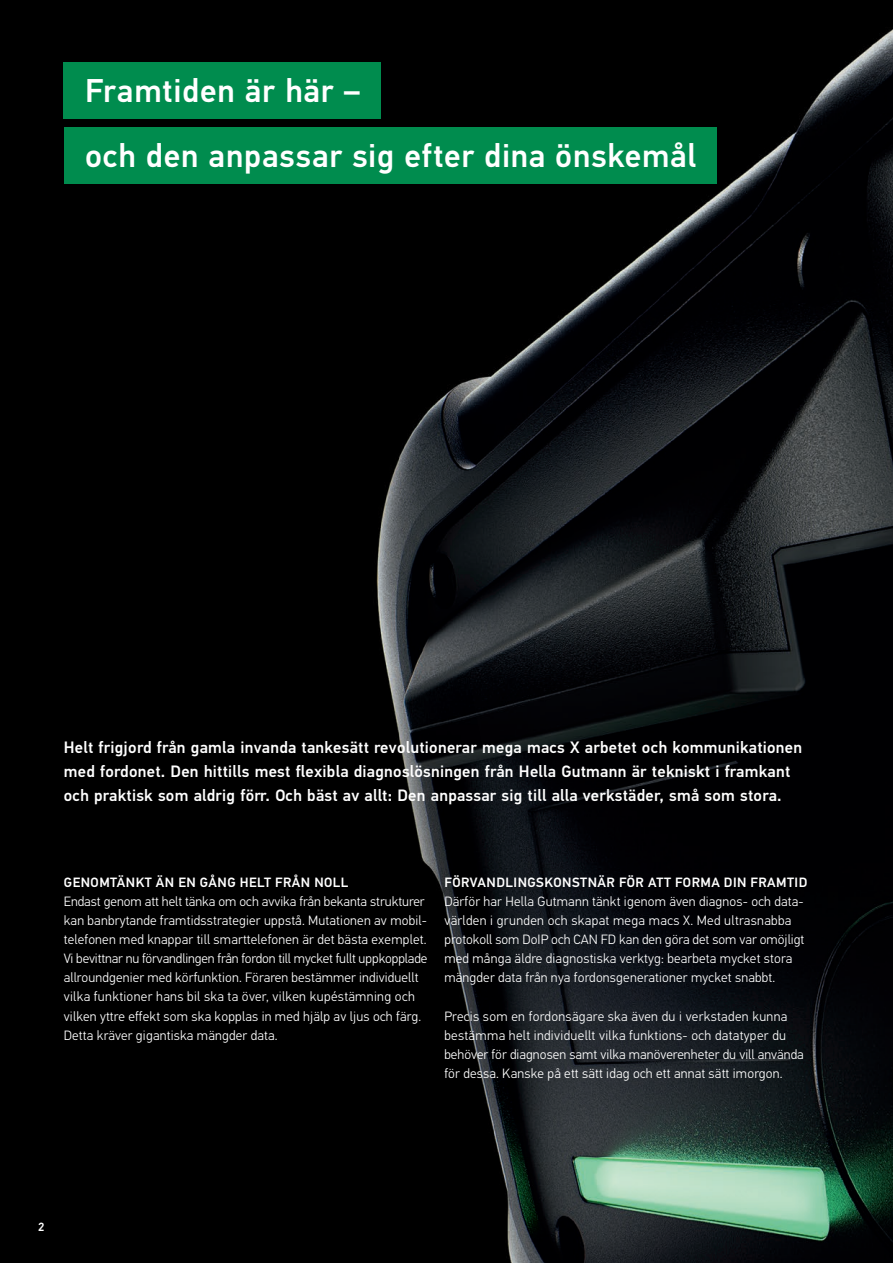
<style>
.page{position:relative;width:893px;height:1263px;background:#fff}
.page>*{position:absolute;margin:0;border:0;box-sizing:border-box;transform-origin:0 0}
.t1{font:500 33px/64.8px "Hella DIN Universal";letter-spacing:.025em;color:#fff}
.t2{font:500 16.5px/24px "Hella DIN Universal";letter-spacing:.015em;color:#fff}
.t3{font:300 13.5px/19.2px "Hella DIN Universal";letter-spacing:.015em;color:#fff}
.t4{font:500 13.5px "Hella DIN Universal";letter-spacing:.035em;color:#fff}
.t5{font:500 12px "Hella DIN Universal";color:#fff}
</style>
<div class="page">
<img style="left:0;top:0;width:893px;height:1263px">
<svg style="left:328px;top:654px;width:226px;height:490px;background:#0b0c0e"></svg>
<div style="left:64px;top:62px;width:317px;height:57px;background:#008c4e"></div>
<div style="left:64px;top:127px;width:653px;height:56px;background:#008c4e"></div>
<h1 class="t1" style="left:85px;top:61px;width:613px">Framtiden är här –<br>och den anpassar sig efter dina önskemål</h1>
<p class="t2" style="left:64px;top:736px;width:740px">Helt frigjord från gamla invanda tankesätt revolutionerar mega macs X arbetet och kommunikationen med fordonet. Den hittills mest flexibla diagnoslösningen från Hella Gutmann är tekniskt i framkant och praktisk som aldrig förr. Och bäst av allt: Den anpassar sig till alla verkstäder, små som stora.</p>
<p class="t4" style="left:64px;top:873px;width:286px">GENOMTÄNKT ÄN EN GÅNG HELT FRÅN NOLL</p>
<p class="t3" style="left:64px;top:892px;width:365px">Endast genom att helt tänka om och avvika från bekanta strukturer kan banbrytande framtidsstrategier uppstå. Mutationen av mobil&shy;telefonen med knappar till smarttelefonen är det bästa exemplet.<br>Vi bevittnar nu förvandlingen från fordon till mycket fullt uppkopplade allroundgenier med körfunktion. Föraren bestämmer individuellt vilka funktioner hans bil ska ta över, vilken kupéstämning och vilken yttre effekt som ska kopplas in med hjälp av ljus och färg.<br>Detta kräver gigantiska mängder data.</p>
<p class="t4" style="left:444px;top:873px;width:364px">FÖRVANDLINGSKONSTNÄR FÖR ATT FORMA DIN FRAMTID</p>
<p class="t3" style="left:444px;top:892px;width:361px">Därför har Hella Gutmann tänkt igenom även diagnos- och data&shy;världen i grunden och skapat mega macs X. Med ultrasnabba protokoll som DoIP och CAN FD kan den göra det som var omöjligt med många äldre diagnostiska verktyg: bearbeta mycket stora mängder data från nya fordonsgenerationer mycket snabbt.</p>
<p class="t3" style="left:444px;top:1007px;width:361px">Precis som en fordonsägare ska även du i verkstaden kunna bestämma helt individuellt vilka funktions- och datatyper du behöver för diagnosen samt vilka manöverenheter du vill använda för dessa. Kanske på ett sätt idag och ett annat sätt imorgon.</p>
<p class="t5" style="left:38px;top:1219px;width:8px">2</p>
</div>
